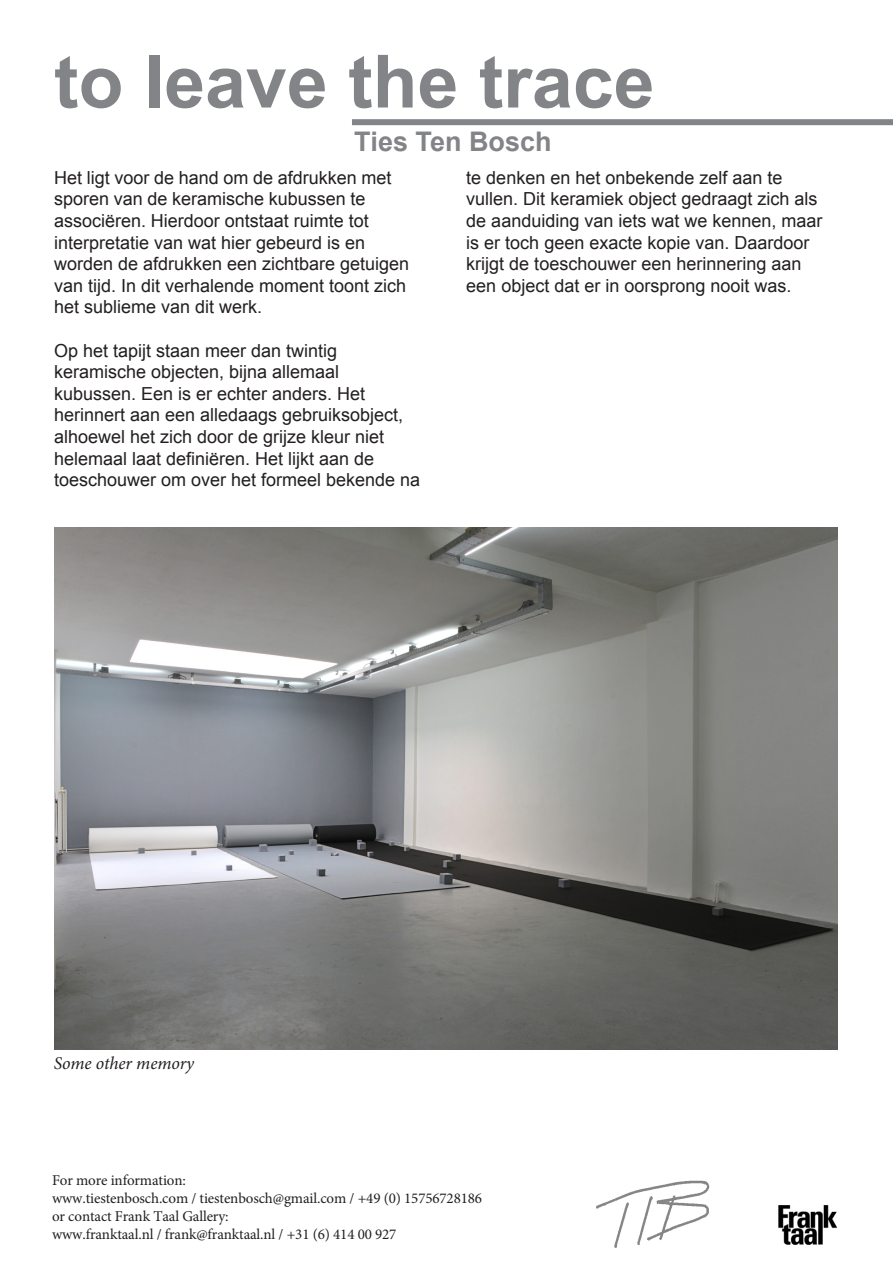
<style>
.page{position:relative;width:893px;height:1263px;background:#fff}
.page>*{position:absolute;margin:0;border:0;box-sizing:border-box;transform-origin:0 0}
.t1{font:700 73.5px "Arial";color:#828487}
.t2{font:700 27px "Arial";color:#828487}
.t3{font:18px/21.6px "Arial";color:#231f20}
.t4{font:italic 18px "Minion Pro";letter-spacing:-.005em;color:#231f20}
.t5{font:15px/18px "Minion Pro";letter-spacing:-.01em;color:#231f20}
</style>
<div class="page">
<img style="left:596px;top:1180px;width:114px;height:68px">
<div style="left:352px;top:119px;width:541px;height:6px;background:#828487"></div>
<img style="left:54px;top:528px;width:783px;height:522px">
<img style="left:778px;top:1205px;width:59px;height:39px">
<h1 class="t1" style="left:54px;top:33px;width:602px">to leave the trace</h1>
<h2 class="t2" style="left:354px;top:124px;width:199px">Ties Ten Bosch</h2>
<p class="t3" style="left:466px;top:167px;width:358px">te denken en het onbekende zelf aan te vullen. Dit keramiek object gedraagt zich als de aanduiding van iets wat we kennen, maar is er toch geen exacte kopie van. Daardoor krijgt de toeschouwer een herinnering aan een object dat er in oorsprong nooit was.</p>
<p class="t3" style="left:54px;top:167px;width:357px">Het ligt voor de hand om de afdrukken met sporen van de keramische kubussen te associëren. Hierdoor ontstaat ruimte tot interpretatie van wat hier gebeurd is en worden de afdrukken een zichtbare getuigen van tijd. In dit verhalende moment toont zich het sublieme van dit werk.</p>
<p class="t3" style="left:54px;top:340px;width:368px">Op het tapijt staan meer dan twintig keramische objecten, bijna allemaal kubussen. Een is er echter anders. Het herinnert aan een alledaags gebruiksobject, alhoewel het zich door de grijze kleur niet helemaal laat definiëren. Het lijkt aan de toeschouwer om over het formeel bekende na</p>
<p class="t4" style="left:54px;top:1051px;width:142px">Some other memory</p>
<p class="t5" style="left:52px;top:1171px;width:432px">For more information:<br>www.tiestenbosch.com / tiestenbosch@gmail.com / +49 (0) 15756728186 or contact Frank Taal Gallery:<br>www.franktaal.nl / frank@franktaal.nl / +31 (6) 414 00 927</p>
</div>
